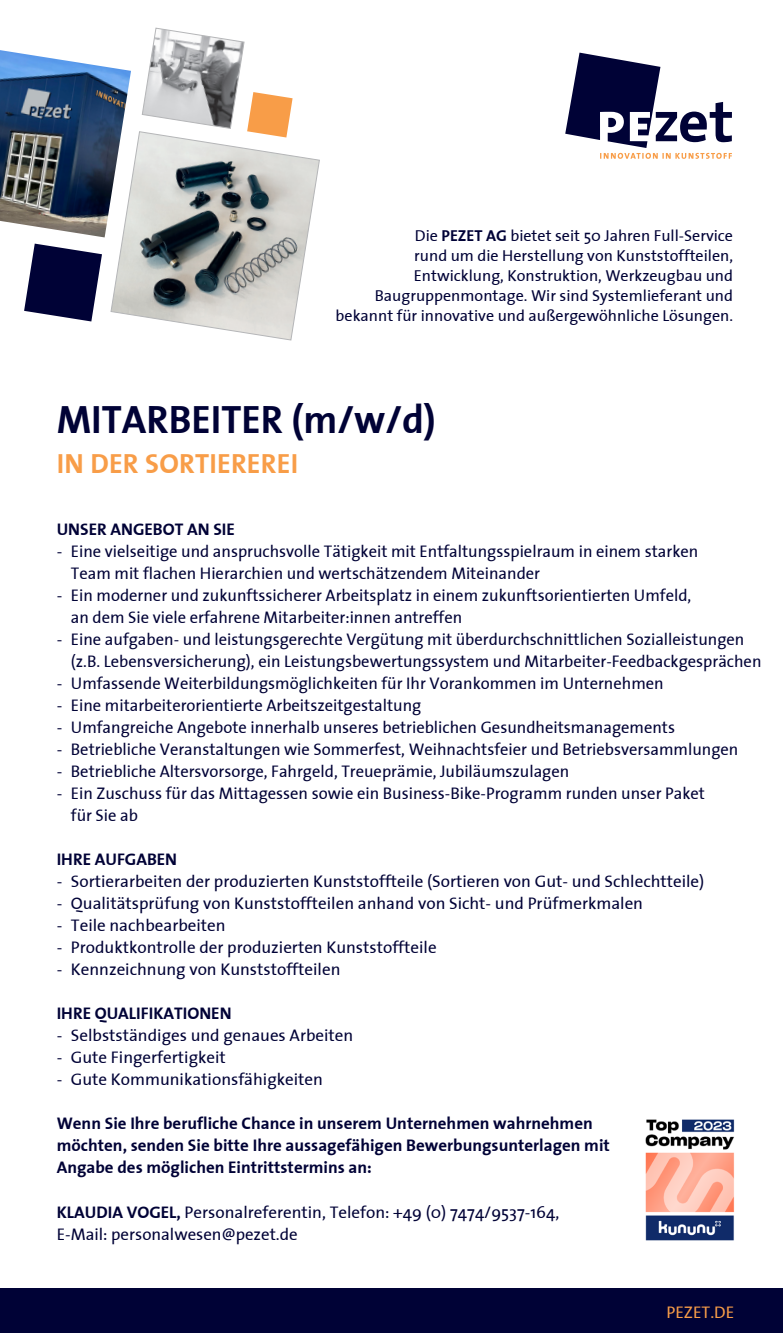
<style>
.page{position:relative;width:783px;height:1333px;background:#fff}
.page>*{position:absolute;margin:0;border:0;box-sizing:border-box;transform-origin:0 0}
.t1{font:700 40px "The Sans";color:#000236}
.t2{font:700 28px "The Sans";letter-spacing:.01em;color:#f89d48}
.t3{font:17px/22px "The Sans";color:#000236}
.t4{font:700 17px/22px "The Sans";color:#000236}
.t5{font:17px "The Sans";color:#f89d48}
.t6{font:16px/20px "The Sans";color:#000236;text-align:right}
.s1{font-weight:700}
</style>
<div class="page">
<div style="left:0;top:1287px;width:782px;height:45px;background:#000236"></div>
<svg style="left:565px;top:53px;width:166px;height:106px"></svg>
<svg style="left:24px;top:243px;width:78px;height:78px"></svg>
<svg style="left:110px;top:131px;width:210px;height:209px"></svg>
<img style="left:0;top:50px;width:131px;height:187px">
<svg style="left:142px;top:28px;width:150px;height:109px"></svg>
<img style="left:645px;top:1119px;width:89px;height:122px">
<p class="t6" style="left:335px;top:225px;width:399px">Die <span class="s1">PEZET AG</span> bietet seit 50 Jahren Full-Service<br>rund um die Herstellung von Kunststoffteilen, Entwicklung, Konstruktion, Werkzeugbau und Baugruppenmontage. Wir sind Systemlieferant und bekannt für innovative und außergewöhnliche Lösungen.</p>
<p class="t1" style="left:57px;top:386px;width:380px">MITARBEITER (m/w/d)</p>
<p class="t2" style="left:57px;top:440px;width:243px">IN DER SORTIEREREI</p>
<p class="t4" style="left:57px;top:518px;width:180px">UNSER ANGEBOT AN SIE</p>
<p class="t3" style="left:71px;top:540px;width:628px;text-indent:-14px">- Eine vielseitige und anspruchsvolle Tätigkeit mit Entfaltungsspielraum in einem starken<br>Team mit flachen Hierarchien und wertschätzendem Miteinander</p>
<p class="t3" style="left:71px;top:584px;width:621px;text-indent:-14px">- Ein moderner und zukunftssicherer Arbeitsplatz in einem zukunftsorientierten Umfeld, an dem Sie viele erfahrene Mitarbeiter:innen antreffen</p>
<p class="t3" style="left:71px;top:628px;width:692px;text-indent:-14px">- Eine aufgaben- und leistungsgerechte Vergütung mit überdurchschnittlichen Sozialleistungen (z.B. Lebensversicherung), ein Leistungsbewertungssystem und Mitarbeiter-Feedbackgesprächen</p>
<p class="t3" style="left:57px;top:672px;width:608px">- Umfassende Weiterbildungsmöglichkeiten für Ihr Vorankommen im Unternehmen</p>
<p class="t3" style="left:57px;top:694px;width:366px">- Eine mitarbeiterorientierte Arbeitszeitgestaltung</p>
<p class="t3" style="left:57px;top:716px;width:619px">- Umfangreiche Angebote innerhalb unseres betrieblichen Gesundheitsmanagements</p>
<p class="t3" style="left:57px;top:738px;width:683px">- Betriebliche Veranstaltungen wie Sommerfest, Weihnachtsfeier und Betriebsversammlungen</p>
<p class="t3" style="left:57px;top:760px;width:514px">- Betriebliche Altersvorsorge, Fahrgeld, Treueprämie, Jubiläumszulagen</p>
<p class="t3" style="left:71px;top:782px;width:635px;text-indent:-14px">- Ein Zuschuss für das Mittagessen sowie ein Business-Bike-Programm runden unser Paket für Sie ab</p>
<p class="t4" style="left:57px;top:848px;width:122px">IHRE AUFGABEN</p>
<p class="t3" style="left:57px;top:870px;width:649px">- Sortierarbeiten der produzierten Kunststoffteile (Sortieren von Gut- und Schlechtteile)</p>
<p class="t3" style="left:57px;top:892px;width:587px">- Qualitätsprüfung von Kunststoffteilen anhand von Sicht- und Prüfmerkmalen</p>
<p class="t3" style="left:57px;top:914px;width:170px">- Teile nachbearbeiten</p>
<p class="t3" style="left:57px;top:936px;width:381px">- Produktkontrolle der produzierten Kunststoffteile</p>
<p class="t3" style="left:57px;top:958px;width:285px">- Kennzeichnung von Kunststoffteilen</p>
<p class="t4" style="left:57px;top:1002px;width:176px">IHRE QUALIFIKATIONEN</p>
<p class="t3" style="left:57px;top:1024px;width:298px">- Selbstständiges und genaues Arbeiten</p>
<p class="t3" style="left:57px;top:1046px;width:171px">- Gute Fingerfertigkeit</p>
<p class="t3" style="left:57px;top:1068px;width:268px">- Gute Kommunikationsfähigkeiten</p>
<p class="t4" style="left:57px;top:1112px;width:554px">Wenn Sie Ihre berufliche Chance in unserem Unternehmen wahrnehmen möchten, senden Sie bitte Ihre aussagefähigen Bewerbungsunterlagen mit<br>Angabe des möglichen Eintrittstermins an:</p>
<p class="t3" style="left:57px;top:1200px;width:504px"><span class="s1">KLAUDIA VOGEL,</span> Personalreferentin, Telefon: +49 (0) 7474/9537-164,<br>E-Mail: personalwesen@pezet.de</p>
<p class="t5" style="left:666px;top:1297px;width:69px">PEZET.DE</p>
</div>
